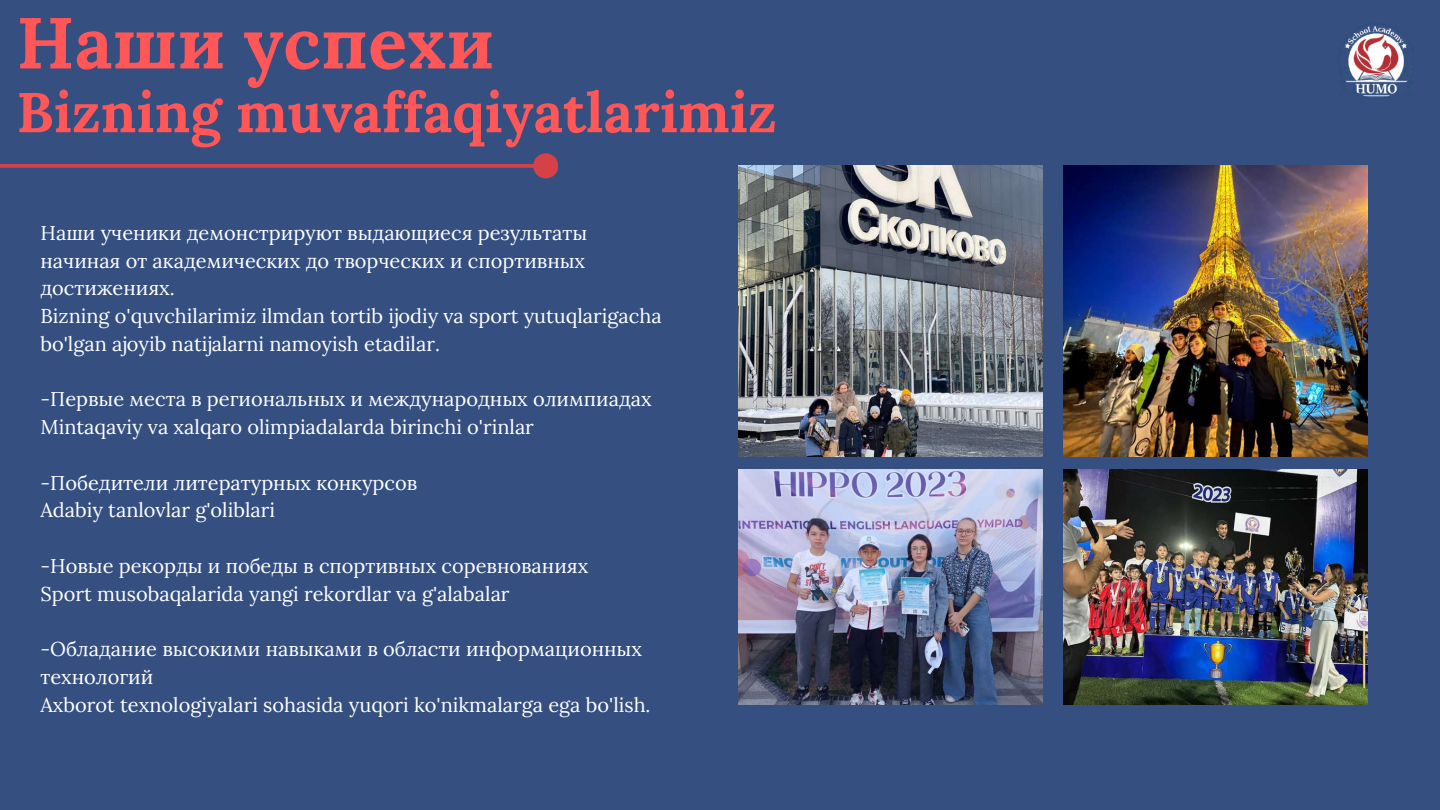
<style>
.page{position:relative;width:1440px;height:810px;background:#344f80}
.page>*{position:absolute;margin:0;border:0;box-sizing:border-box;transform-origin:0 0}
.t1{font:700 72px "Lora";color:#ff5757}
.t2{font:700 56px "Lora";color:#ff5757}
.t3{font:20px/27.8px "Lora";color:#fff}
</style>
<div class="page">
<svg style="left:0;top:164px;width:533px;height:4px;background:#ca4149"></svg>
<svg style="left:533px;top:153px;width:25px;height:25px"></svg>
<img style="left:738px;top:166px;width:305px;height:290px">
<img style="left:738px;top:469px;width:305px;height:235px">
<img style="left:1063px;top:166px;width:305px;height:290px">
<img style="left:1339px;top:24px;width:75px;height:74px">
<img style="left:1063px;top:469px;width:305px;height:235px">
<h1 class="t1" style="left:17px;top:-4px;width:479px">Наши успехи</h1>
<h2 class="t2" style="left:17px;top:76px;width:762px">Bizning muvaffaqiyatlarimiz</h2>
<p class="t3" style="left:40px;top:219px;width:623px">Наши ученики демонстрируют выдающиеся результаты начиная от академических до творческих и спортивных достижениях.<br>Bizning o'quvchilarimiz ilmdan tortib ijodiy va sport yutuqlarigacha bo'lgan ajoyib natijalarni namoyish etadilar.</p>
<p class="t3" style="left:40px;top:385px;width:613px">-Первые места в региональных и международных олимпиадах<br>Mintaqaviy va xalqaro olimpiadalarda birinchi o'rinlar</p>
<p class="t3" style="left:40px;top:468px;width:378px">-Победители литературных конкурсов<br>Adabiy tanlovlar g'oliblari</p>
<p class="t3" style="left:40px;top:552px;width:549px">-Новые рекорды и победы в спортивных соревнованиях<br>Sport musobaqalarida yangi rekordlar va g'alabalar</p>
<p class="t3" style="left:40px;top:635px;width:612px">-Обладание высокими навыками в области информационных технологий<br>Axborot texnologiyalari sohasida yuqori ko'nikmalarga ega bo'lish.</p>
</div>
